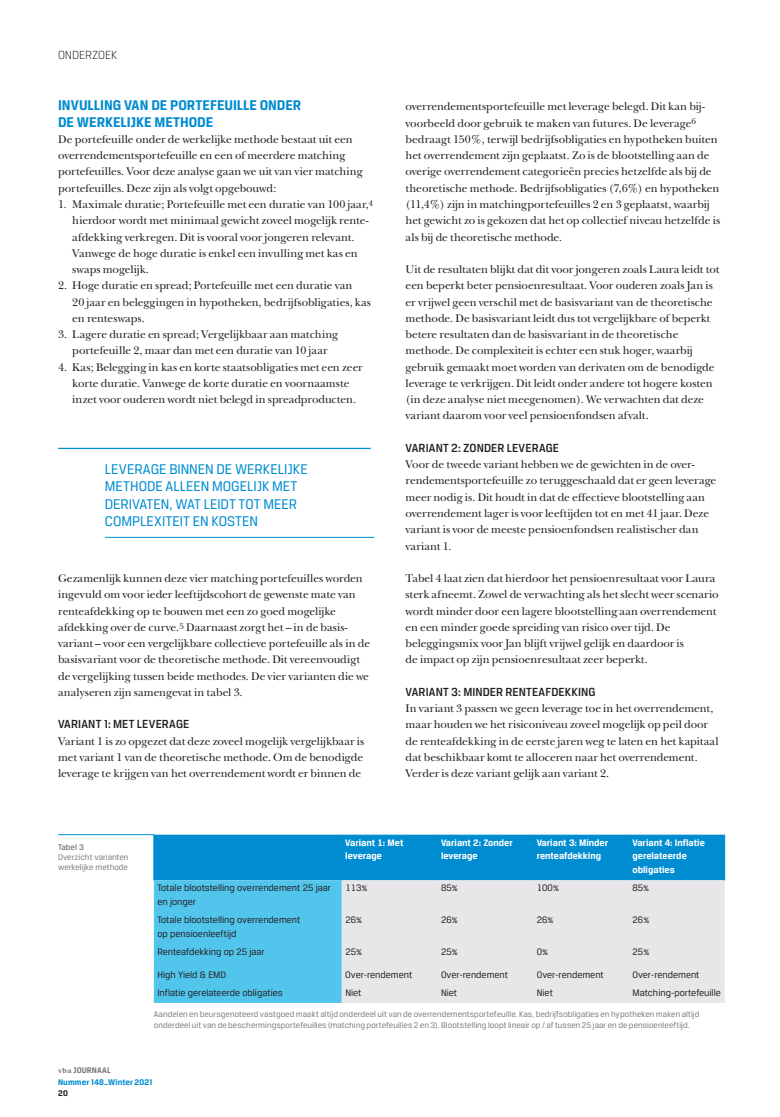
<style>
.page{position:relative;width:780px;height:1117px;background:#fff}
.page>*{position:absolute;margin:0;border:0;box-sizing:border-box;transform-origin:0 0}
.t1{font:15px/17.5px "CFA Breuer Text";letter-spacing:-.005em;color:#008cd0}
.t2{font:700 15px/16.2px "CFA Breuer Text";letter-spacing:-.005em;color:#008cd0}
.t3{font:500 12.5px "CFA Breuer Text";letter-spacing:.015em;color:#231f20}
.t4{font:300 12.5px "CFA Breuer Text";letter-spacing:-.015em;color:#231f20}
.t5{font:11.5px/16.2px "New Baskerville";letter-spacing:-.005em;color:#231f20}
.t6{font:10px/13.8px "CFA Breuer Text";color:#231f20}
.t7{font:700 10px/13.8px "CFA Breuer Text";color:#fff}
.t8{font:8.75px/10px "CFA Breuer Text";letter-spacing:.005em;color:#7b7a81}
.t9{font:700 8.75px/11.2px "CFA Breuer Text";letter-spacing:.01em;color:#008cd0}
.t10{font:500 8.75px "CFA Breuer Text";color:#7b7a81}
.t11{font:700 8.75px "CFA Breuer Text";color:#231f20}
.s1{font-family:"Plantin";font-size:7.5px;color:#7b7a81}
.s2{color:#7b7a81}
</style>
<div class="page">
<hr style="left:58px;top:447px;width:313px;height:2px;background:#008cd0">
<hr style="left:105px;top:537px;width:269px;height:1px;background:#008cd0">
<svg style="left:154px;top:834px;width:570px;height:168px;background:#28a7dd"></svg>
<div style="left:342px;top:880px;width:382px;height:122px;background:#e7e7e9"></div>
<hr style="left:341px;top:834px;width:1px;height:46px;background:#008cd0">
<hr style="left:437px;top:834px;width:1px;height:46px;background:#008cd0">
<hr style="left:533px;top:834px;width:1px;height:46px;background:#008cd0">
<hr style="left:628px;top:834px;width:1px;height:46px;background:#008cd0">
<hr style="left:724px;top:834px;width:1px;height:46px;background:#008cd0">
<hr style="left:58px;top:834px;width:96px;height:1px;background:#008cd0">
<hr style="left:153px;top:834px;width:1px;height:46px;background:#008cd0">
<p class="t4" style="left:58px;top:48px;width:61px">ONDERZOEK</p>
<h1 class="t2" style="left:58px;top:97px;width:245px">INVULLING VAN DE PORTEFEUILLE ONDER<br>DE WERKELIJKE METHODE</h1>
<p class="t5" style="left:58px;top:131px;width:306px">De portefeuille onder de werkelijke methode bestaat uit een overrendementsportefeuille en een of meerdere matching portefeuilles. Voor deze analyse gaan we uit van vier matching portefeuilles. Deze zijn als volgt opgebouwd:</p>
<p class="t5" style="left:72px;top:196px;width:302px;text-indent:-14px">1. Maximale duratie; Portefeuille met een duratie van 100 jaar,<sup>4 </sup>hierdoor wordt met minimaal gewicht zoveel mogelijk rente&shy;afdekking verkregen. Dit is vooral voor jongeren relevant.<br>Vanwege de hoge duratie is enkel een invulling met kas en swaps mogelijk.</p>
<p class="t5" style="left:72px;top:277px;width:300px;text-indent:-14px">2. Hoge duratie en spread; Portefeuille met een duratie van<br>20 jaar en beleggingen in hypotheken, bedrijfsobligaties, kas en renteswaps.</p>
<p class="t5" style="left:58px;top:326px;width:281px;text-align:center">3. Lagere duratie en spread; Vergelijkbaar aan matching portefeuille 2, maar dan met een duratie van 10 jaar</p>
<p class="t5" style="left:72px;top:359px;width:292px;text-indent:-14px">4. Kas; Belegging in kas en korte staatsobligaties met een zeer korte duratie. Vanwege de korte duratie en voornaamste inzet voor ouderen wordt niet belegd in spreadproducten.</p>
<h1 class="t1" style="left:105px;top:460px;width:204px">LEVERAGE BINNEN DE WERKELIJKE<br>METHODE ALLEEN MOGELIJK MET<br>DERIVATEN, WAT LEIDT TOT MEER<br>COMPLEXITEIT EN KOSTEN</h1>
<p class="t5" style="left:58px;top:570px;width:313px">Gezamenlijk kunnen deze vier matching portefeuilles worden ingevuld om voor ieder leeftijdscohort de gewenste mate van renteafdekking op te bouwen met een zo goed mogelijke afdekking over de curve.<sup>5</sup> Daarnaast zorgt het – in de basis&shy;variant – voor een vergelijkbare collectieve portefeuille als in de basisvariant voor de theoretische methode. Dit vereenvoudigt de vergelijking tussen beide methodes. De vier varianten die we analyseren zijn samengevat in tabel 3.</p>
<p class="t3" style="left:58px;top:717px;width:133px">VARIANT 1: MET LEVERAGE</p>
<p class="t5" style="left:58px;top:732px;width:308px;text-align:justify">Variant 1 is zo opgezet dat deze zoveel mogelijk vergelijkbaar is met variant 1 van de theoretische methode. Om de benodigde leverage te krijgen van het overrendement wordt er binnen de</p>
<p class="t5" style="left:405px;top:99px;width:316px">overrendementsportefeuille met leverage belegd. Dit kan bij&shy;voorbeeld door gebruik te maken van futures. De leverage<sup>6 </sup>bedraagt 150%, terwijl bedrijfsobligaties en hypotheken buiten het overrendement zijn geplaatst. Zo is de blootstelling aan de overige overrendement categorieën precies hetzelfde als bij de theoretische methode. Bedrijfsobligaties (7,6%) en hypotheken (11,4%) zijn in matchingportefeuilles 2 en 3 geplaatst, waarbij het gewicht zo is gekozen dat het op collectief niveau hetzelfde is als bij de theoretische methode.</p>
<p class="t5" style="left:405px;top:261px;width:315px">Uit de resultaten blijkt dat dit voor jongeren zoals Laura leidt tot een beperkt beter pensioenresultaat. Voor ouderen zoals Jan is er vrijwel geen verschil met de basisvariant van de theoretische methode. De basisvariant leidt dus tot vergelijkbare of beperkt betere resultaten dan de basisvariant in de theoretische methode. De complexiteit is echter een stuk hoger, waarbij gebruik gemaakt moet worden van derivaten om de benodigde leverage te verkrijgen. Dit leidt onder andere tot hogere kosten (in deze analyse niet meegenomen). We verwachten dat deze variant daarom voor veel pensioenfondsen afvalt.</p>
<p class="t3" style="left:405px;top:441px;width:155px">VARIANT 2: ZONDER LEVERAGE</p>
<p class="t5" style="left:405px;top:456px;width:312px">Voor de tweede variant hebben we de gewichten in de over&shy;rendementsportefeuille zo teruggeschaald dat er geen leverage meer nodig is. Dit houdt in dat de effectieve blootstelling aan overrendement lager is voor leeftijden tot en met 41 jaar. Deze variant is voor de meeste pensioenfondsen realistischer dan variant 1.</p>
<p class="t5" style="left:405px;top:570px;width:314px">Tabel 4 laat zien dat hierdoor het pensioenresultaat voor Laura sterk afneemt. Zowel de verwachting als het slecht weer scenario wordt minder door een lagere blootstelling aan overrendement en een minder goede spreiding van risico over tijd. De beleggingsmix voor Jan blijft vrijwel gelijk en daardoor is<br>de impact op zijn pensioenresultaat zeer beperkt.</p>
<p class="t3" style="left:405px;top:684px;width:191px">VARIANT 3: MINDER RENTEAFDEKKING</p>
<p class="t5" style="left:405px;top:700px;width:314px">In variant 3 passen we geen leverage toe in het overrendement, maar houden we het risiconiveau zoveel mogelijk op peil door de renteafdekking in de eerste jaren weg te laten en het kapitaal dat beschikbaar komt te alloceren naar het overrendement.<br>Verder is deze variant gelijk aan variant 2.</p>
<p class="t10" style="left:58px;top:842px;width:27px">Tabel 3</p>
<p class="t8" style="left:58px;top:852px;width:72px">Overzicht varianten werkelijke methode</p>
<p class="t7" style="left:345px;top:835px;width:60px">Variant 1: Met leverage</p>
<p class="t7" style="left:441px;top:835px;width:73px">Variant 2: Zonder leverage</p>
<p class="t7" style="left:536px;top:835px;width:73px">Variant 3: Minder renteafdekking</p>
<p class="t7" style="left:632px;top:835px;width:74px">Variant 4: Inflatie gerelateerde obligaties</p>
<p class="t6" style="left:157px;top:880px;width:175px">Totale blootstelling overrendement 25 jaar en jonger</p>
<p class="t6" style="left:345px;top:880px;width:24px">113%</p>
<p class="t6" style="left:441px;top:880px;width:18px">85%</p>
<p class="t6" style="left:536px;top:880px;width:24px">100%</p>
<p class="t6" style="left:632px;top:880px;width:18px">85%</p>
<p class="t6" style="left:157px;top:912px;width:144px">Totale blootstelling overrendement op pensioenleeftijd</p>
<p class="t6" style="left:345px;top:912px;width:18px">26%</p>
<p class="t6" style="left:441px;top:912px;width:18px">26%</p>
<p class="t6" style="left:536px;top:912px;width:18px">26%</p>
<p class="t6" style="left:632px;top:912px;width:18px">26%</p>
<p class="t6" style="left:157px;top:944px;width:109px">Renteafdekking op 25 jaar</p>
<p class="t6" style="left:345px;top:944px;width:18px">25%</p>
<p class="t6" style="left:441px;top:944px;width:18px">25%</p>
<p class="t6" style="left:536px;top:944px;width:13px">0%</p>
<p class="t6" style="left:632px;top:944px;width:18px">25%</p>
<p class="t6" style="left:157px;top:967px;width:70px">High Yield &amp; EMD</p>
<p class="t6" style="left:345px;top:967px;width:69px">Over-rendement</p>
<p class="t6" style="left:441px;top:967px;width:69px">Over-rendement</p>
<p class="t6" style="left:536px;top:967px;width:69px">Over-rendement</p>
<p class="t6" style="left:632px;top:967px;width:69px">Over-rendement</p>
<p class="t6" style="left:157px;top:985px;width:127px">Inflatie gerelateerde obligaties</p>
<p class="t6" style="left:345px;top:985px;width:18px">Niet</p>
<p class="t6" style="left:441px;top:985px;width:18px">Niet</p>
<p class="t6" style="left:536px;top:985px;width:18px">Niet</p>
<p class="t6" style="left:632px;top:985px;width:90px">Matching-portefeuille</p>
<p class="t8" style="left:154px;top:1007px;width:547px;line-height:11.2px">Aandelen en beursgenoteerd vastgoed maakt altijd onderdeel uit van de overrendementsportefeuille. Kas, bedrijfsobligaties en hypotheken maken altijd onderdeel uit van de beschermingsportefeuilles (matching portefeuilles 2 en 3). Blootstelling loopt lineair op / af tussen 25 jaar en de pensioenleeftijd.</p>
<p class="t9" style="left:58px;top:1064px;width:96px"><span class="s1">vba</span> <span class="s2">JOURNAAL<br></span>Nummer 148_Winter 2021</p>
<p class="t11" style="left:58px;top:1087px;width:11px">20</p>
</div>
